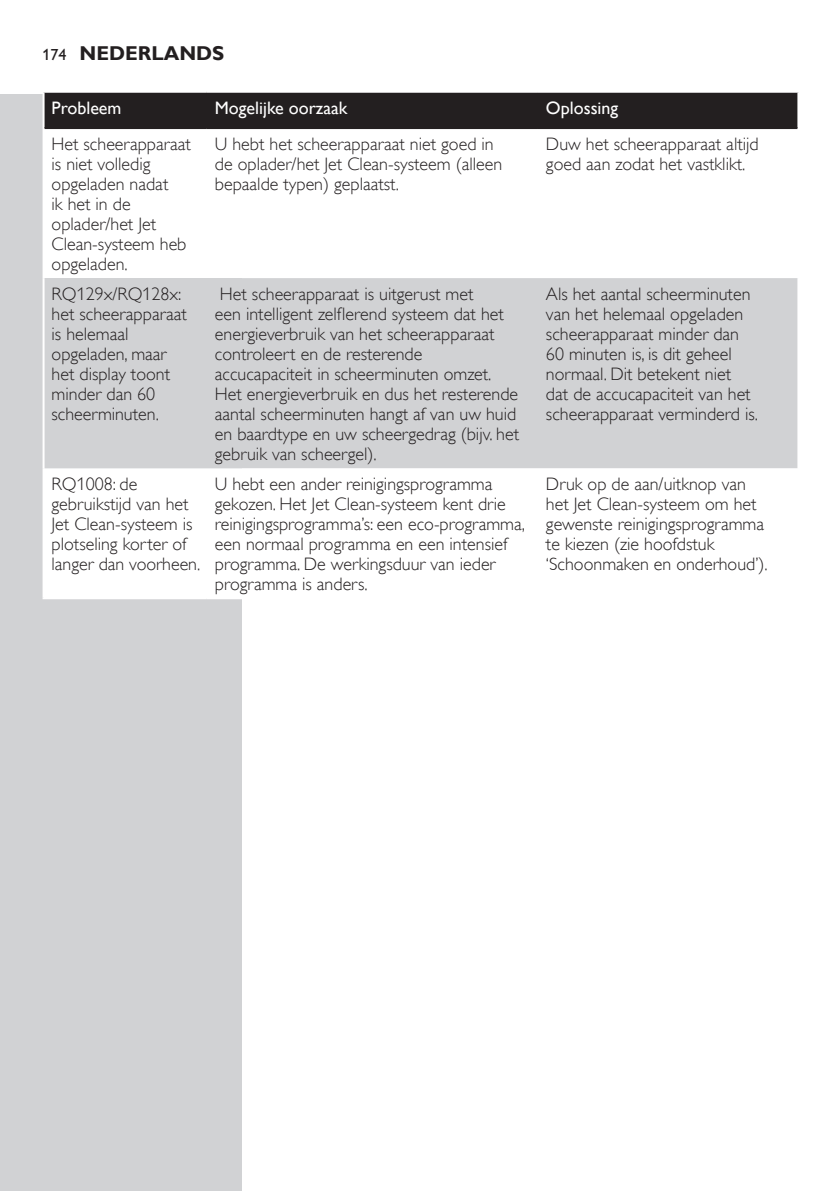
<style>
.page{position:relative;width:840px;height:1191px;background:#fff}
.page>*{position:absolute;margin:0;border:0;box-sizing:border-box;transform-origin:0 0}
.t1{font:700 20px "Gill Sans Alt One WGL";color:#231f20}
.t2{font:18px/20px "Gill Sans Alt One WGL Light";color:#231f20}
.t3{font:18px "Gill Sans Alt One WGL";color:#fff}
.s1{font-weight:400;font-size:16px}
</style>
<div class="page">
<div style="left:0;top:95px;width:241px;height:1096px;background:#d1d2d4"></div>
<div style="left:45px;top:93px;width:752px;height:34px;background:#231f20"></div>
<svg style="left:45px;top:129px;width:752px;height:468px"></svg>
<div style="left:45px;top:278px;width:752px;height:190px;background:#d1d2d4"></div>
<hr style="left:43px;top:93px;width:2px;height:35px;background:#fff">
<hr style="left:43px;top:128px;width:2px;height:150px;background:#fff">
<hr style="left:43px;top:278px;width:2px;height:190px;background:#fff">
<hr style="left:43px;top:468px;width:2px;height:129px;background:#fff">
<hr style="left:43px;top:597px;width:164px;height:2px;background:#fff">
<hr style="left:207px;top:597px;width:330px;height:2px;background:#fff">
<hr style="left:45px;top:127px;width:162px;height:2px;background:#231f20">
<hr style="left:207px;top:127px;width:330px;height:2px;background:#231f20">
<hr style="left:537px;top:127px;width:260px;height:2px;background:#231f20">
<p class="t1" style="left:43px;top:40px;width:183px"><span class="s1">174</span> NEDERLANDS</p>
<p class="t3" style="left:52px;top:96px;width:71px">Probleem</p>
<p class="t3" style="left:215px;top:96px;width:134px">Mogelijke oorzaak</p>
<p class="t3" style="left:545px;top:96px;width:74px">Oplossing</p>
<p class="t2" style="left:52px;top:134px;width:141px">Het scheerapparaat is niet volledig opgeladen nadat<br>ik het in de oplader/het Jet<br>Clean-systeem heb opgeladen.</p>
<p class="t2" style="left:215px;top:134px;width:289px">U hebt het scheerapparaat niet goed in de oplader/het Jet Clean-systeem (alleen bepaalde typen) geplaatst.</p>
<p class="t2" style="left:545px;top:134px;width:214px">Duw het scheerapparaat altijd goed aan zodat het vastklikt.</p>
<p class="t2" style="left:52px;top:284px;width:137px">RQ129x/RQ128x: het scheerapparaat is helemaal opgeladen, maar het display toont minder dan 60 scheerminuten.</p>
<p class="t2" style="left:215px;top:284px;width:305px">Het scheerapparaat is uitgerust met<br>een intelligent zelflerend systeem dat het energieverbruik van het scheerapparaat controleert en de resterende accucapaciteit in scheerminuten omzet.<br>Het energieverbruik en dus het resterende aantal scheerminuten hangt af van uw huid en baardtype en uw scheergedrag (bijv. het gebruik van scheergel).</p>
<p class="t2" style="left:545px;top:284px;width:213px">Als het aantal scheerminuten van het helemaal opgeladen scheerapparaat minder dan<br>60 minuten is, is dit geheel normaal. Dit betekent niet dat de accucapaciteit van het scheerapparaat verminderd is.</p>
<p class="t2" style="left:52px;top:474px;width:150px">RQ1008: de gebruikstijd van het<br>Jet Clean-systeem is plotseling korter of langer dan voorheen.</p>
<p class="t2" style="left:215px;top:474px;width:311px">U hebt een ander reinigingsprogramma gekozen. Het Jet Clean-systeem kent drie reinigingsprogramma’s: een eco-programma, een normaal programma en een intensief programma. De werkingsduur van ieder programma is anders.</p>
<p class="t2" style="left:545px;top:474px;width:223px">Druk op de aan/uitknop van het Jet Clean-systeem om het gewenste reinigingsprogramma te kiezen (zie hoofdstuk ‘Schoonmaken en onderhoud’).</p>
</div>
